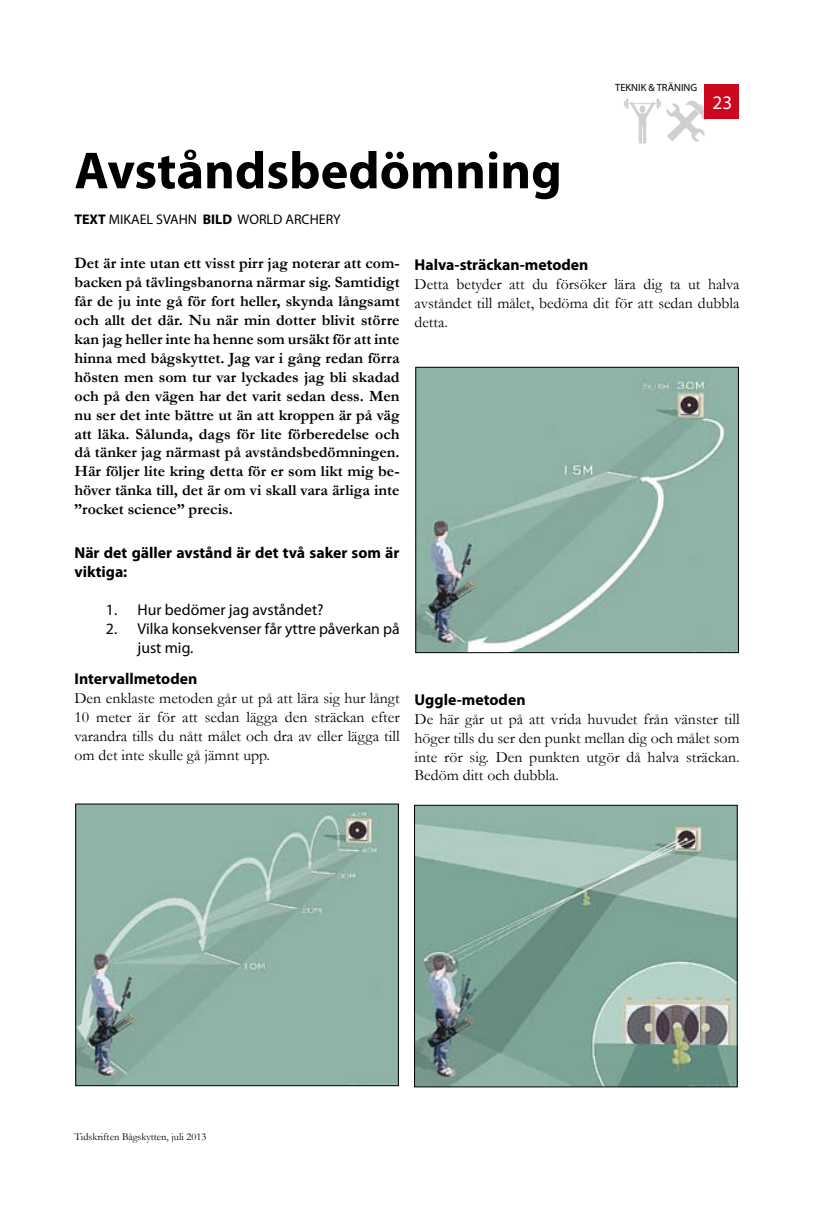
<style>
.page{position:relative;width:839px;height:1211px;background:#fff}
.page>*{position:absolute;margin:0;border:0;box-sizing:border-box;transform-origin:0 0}
.t1{font:700 52.5px "Myriad Pro";color:#000}
.t2{font:19.25px "Myriad Pro";color:#fff}
.t3{font:700 15.75px/18.9px "Garamond";color:#000;text-align:justify}
.t4{font:15.75px/18.9px "Garamond";color:#000;text-align:justify}
.t5{font:700 15.75px/18.9px "Myriad Pro";color:#000}
.t6{font:15.75px/18.9px "Myriad Pro";color:#000}
.t7{font:14px "Myriad Pro";color:#000}
.t8{font:10.5px "Garamond";color:#000}
.t9{font:10.5px "Myriad Pro";color:#000}
.s1{font-weight:700}
</style>
<div class="page">
<div style="left:703px;top:84px;width:35px;height:35px;background:#cd071e"></div>
<img style="left:417px;top:369px;width:319px;height:282px">
<div style="left:415px;top:367px;width:323px;height:286px;border:1px solid #000"></div>
<img style="left:77px;top:805px;width:320px;height:279px">
<div style="left:75px;top:803px;width:324px;height:283px;border:1px solid #000"></div>
<img style="left:416px;top:806px;width:319px;height:279px">
<div style="left:414px;top:804px;width:323px;height:283px;border:1px solid #000"></div>
<svg style="left:703px;top:98px;width:1px;height:21px"></svg>
<p class="t9" style="left:615px;top:81px;width:84px">TEKNIK &amp; TRÄNING</p>
<p class="t2" style="left:712px;top:90px;width:21px">23</p>
<h1 class="t1" style="left:74px;top:136px;width:489px">Avståndsbedömning</h1>
<p class="t7" style="left:74px;top:211px;width:268px"><span class="s1">TEXT</span> MIKAEL SVAHN <span class="s1">BILD</span> WORLD ARCHERY</p>
<p class="t3" style="left:74px;top:254px;width:326px">Det är inte utan ett visst pirr jag noterar att com&shy;backen på tävlingsbanorna närmar sig. Samtidigt får de ju inte gå för fort heller, skynda långsamt och allt det där. Nu när min dotter blivit större kan jag heller inte ha henne som ursäkt för att inte hinna med bågskyttet. Jag var i gång redan förra hösten men som tur var lyckades jag bli skadad och på den vägen har det varit sedan dess. Men nu ser det inte bättre ut än att kroppen är på väg att läka. Sålunda, dags för lite förberedelse och då tänker jag närmast på avståndsbedömningen.<br>Här följer lite kring detta för er som likt mig be&shy;höver tänka till, det är om vi skall vara ärliga inte ”rocket science” precis.</p>
<p class="t5" style="left:74px;top:543px;width:326px">När det gäller avstånd är det två saker som är viktiga:</p>
<p class="t6" style="left:106px;top:600px;width:219px">1. Hur bedömer jag avståndet?</p>
<p class="t6" style="left:137px;top:619px;width:263px;text-indent:-32px">2. Vilka konsekvenser får yttre påverkan på just mig.</p>
<p class="t5" style="left:74px;top:669px;width:124px">Intervallmetoden</p>
<p class="t4" style="left:74px;top:688px;width:326px">Den enklaste metoden går ut på att lära sig hur långt 10 meter är för att sedan lägga den sträckan efter varandra tills du nått målet och dra av eller lägga till om det inte skulle gå jämnt upp.</p>
<p class="t5" style="left:414px;top:254px;width:175px">Halva-sträckan-metoden</p>
<p class="t4" style="left:414px;top:274px;width:326px">Detta betyder att du försöker lära dig ta ut halva avståndet till målet, bedöma dit för att sedan dubbla detta.</p>
<p class="t5" style="left:414px;top:689px;width:112px">Uggle-metoden</p>
<p class="t4" style="left:414px;top:709px;width:326px">De här går ut på att vrida huvudet från vänster till höger tills du ser den punkt mellan dig och målet som inte rör sig. Den punkten utgör då halva sträckan.<br>Bedöm ditt och dubbla.</p>
<p class="t8" style="left:74px;top:1129px;width:133px">Tidskriften Bågskytten, juli 2013</p>
</div>
